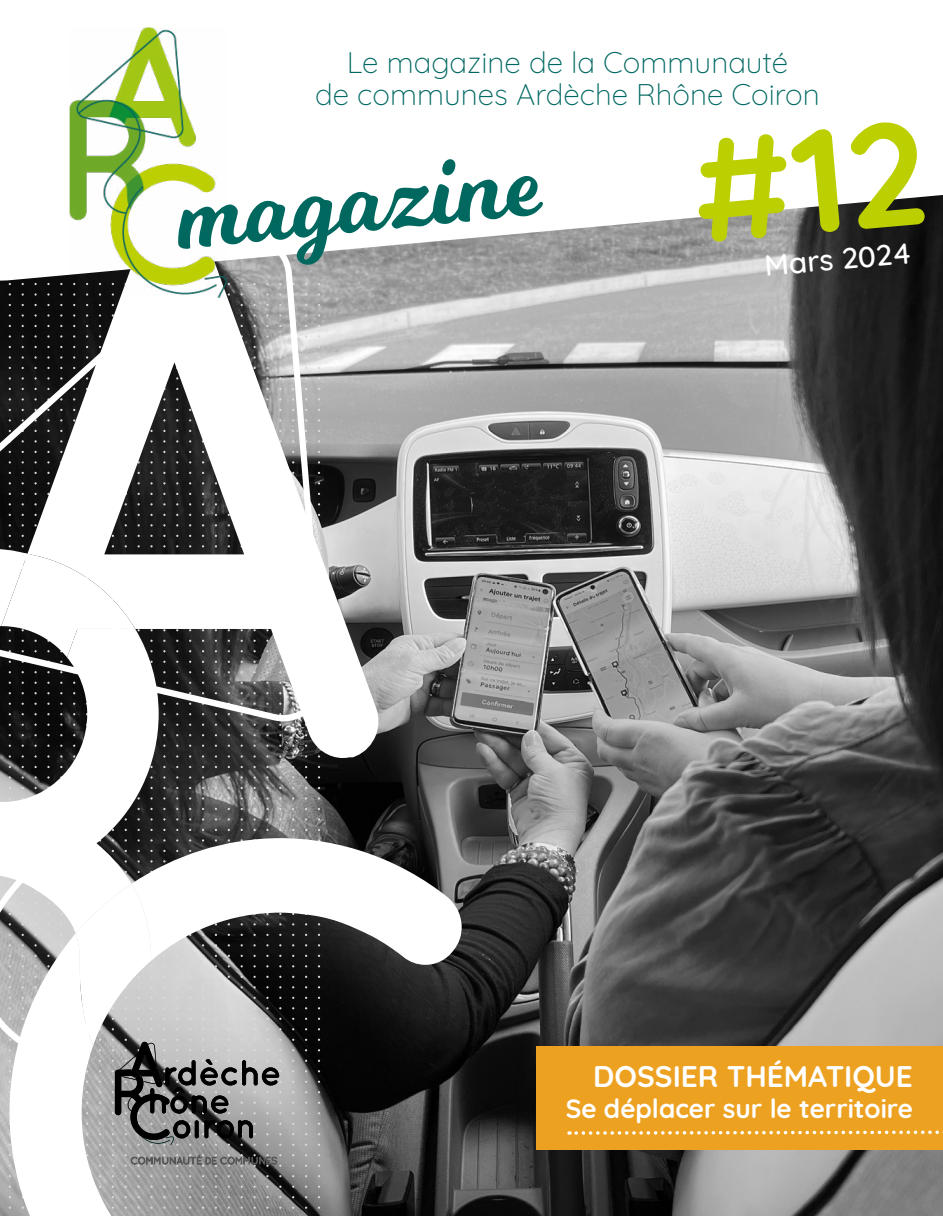
<style>
.page{position:relative;width:943px;height:1216px;background:#fff}
.page>*{position:absolute;margin:0;border:0;box-sizing:border-box;transform-origin:0 0}
.t1{font:99.75px "Milkshake";color:#00685f}
.t2{font:300 29.75px/31.5px "Quicksand";color:#006862;text-align:center}
.t3{font:700 29.75px "Quicksand";color:#fff}
.t4{font:500 29.75px "Quicksand";color:#fff}
.t5{font:700 26.25px "Quicksand";color:#fff}
</style>
<div class="page">
<img style="left:0;top:195px;width:943px;height:1020px">
<svg style="left:27px;top:221px;width:352px;height:537px"></svg>
<svg style="left:165px;top:838px;width:297px;height:95px"></svg>
<svg style="left:0;top:234px;width:328px;height:491px"></svg>
<svg style="left:0;top:520px;width:165px;height:546px"></svg>
<svg style="left:25px;top:933px;width:450px;height:282px"></svg>
<img style="left:69px;top:27px;width:157px;height:271px">
<div style="left:536px;top:1045px;width:407px;height:104px;background:#eda121"></div>
<svg style="left:569px;top:1130px;width:374px;height:5px"></svg>
<svg style="left:195px;top:1120px;width:4px;height:18px"></svg>
<svg style="left:176px;top:1059px;width:20px;height:26px"></svg>
<svg style="left:200px;top:1058px;width:18px;height:27px"></svg>
<svg style="left:215px;top:1067px;width:22px;height:18px"></svg>
<svg style="left:240px;top:1059px;width:18px;height:26px"></svg>
<svg style="left:262px;top:1067px;width:17px;height:18px"></svg>
<hr style="left:195px;top:1120px;width:3px;height:18px;background:#000;border-radius:2px">
<svg style="left:202px;top:1120px;width:13px;height:25px"></svg>
<svg style="left:215px;top:1120px;width:19px;height:25px"></svg>
<svg style="left:238px;top:1120px;width:15px;height:18px"></svg>
<svg style="left:170px;top:1067px;width:18px;height:47px"></svg>
<svg style="left:189px;top:1091px;width:18px;height:23px"></svg>
<svg style="left:211px;top:1095px;width:17px;height:18px"></svg>
<svg style="left:125px;top:1153px;width:12px;height:13px"></svg>
<svg style="left:137px;top:1153px;width:13px;height:13px"></svg>
<svg style="left:150px;top:1153px;width:13px;height:13px"></svg>
<svg style="left:163px;top:1153px;width:12px;height:13px"></svg>
<svg style="left:176px;top:1153px;width:13px;height:13px"></svg>
<svg style="left:189px;top:1153px;width:12px;height:13px"></svg>
<svg style="left:202px;top:1153px;width:13px;height:13px"></svg>
<svg style="left:215px;top:1153px;width:11px;height:13px"></svg>
<svg style="left:228px;top:1153px;width:12px;height:13px"></svg>
<svg style="left:240px;top:1153px;width:13px;height:13px"></svg>
<svg style="left:253px;top:1153px;width:12px;height:13px"></svg>
<svg style="left:266px;top:1153px;width:11px;height:13px"></svg>
<svg style="left:112px;top:1038px;width:13px;height:107px"></svg>
<svg style="left:170px;top:1120px;width:20px;height:25px"></svg>
<svg style="left:125px;top:1038px;width:45px;height:107px;background:#626262"></svg>
<svg style="left:692px;top:195px;width:233px;height:48px"></svg>
<p class="t2" style="left:315px;top:44px;width:506px">Le magazine de la Communauté<br>de communes Ardèche Rhône Coiron</p>
<h1 class="t1" style="left:171px;top:142px;width:362px;rotate:-5deg">magazine</h1>
<p class="t4" style="left:762px;top:241px;width:149px;rotate:-5deg">Mars 2024</p>
<p class="t3" style="left:593px;top:1051px;width:321px">DOSSIER THÉMATIQUE</p>
<p class="t5" style="left:565px;top:1087px;width:349px">Se déplacer sur le territoire</p>
</div>
